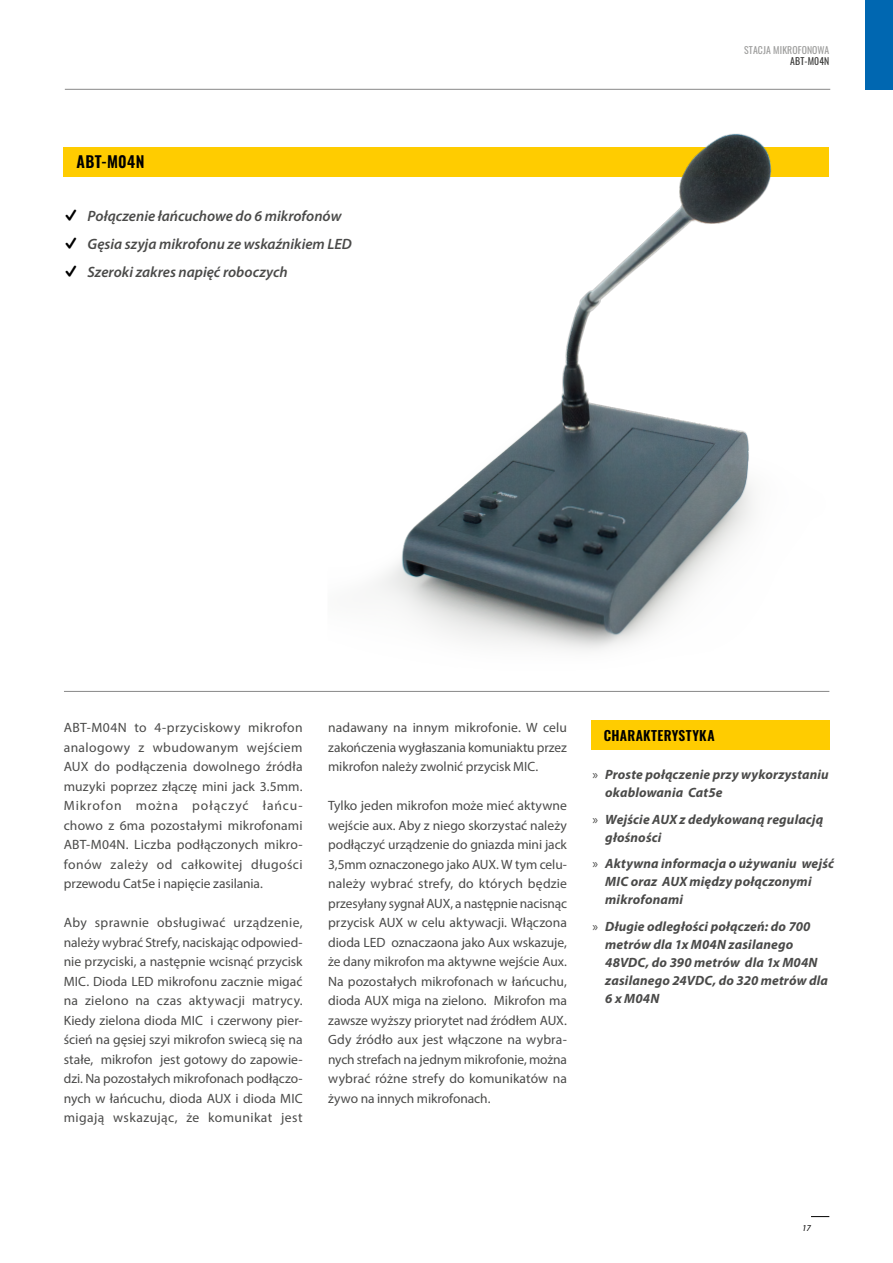
<style>
.page{position:relative;width:893px;height:1263px;background:#fff}
.page>*{position:absolute;margin:0;border:0;box-sizing:border-box;transform-origin:0 0}
.t1{font:600 15.75px "Oswald";letter-spacing:.025em;color:#000}
.t2{font:italic 600 15px/28px "Myriad Pro";color:#4a4a49}
.t3{font:13.5px/19.5px "Myriad Pro";color:#4a4a49;text-align:justify}
.t4{font:italic 700 13.5px/18px "Myriad Pro";letter-spacing:.01em;color:#4a4a49}
.t5{font:600 13.5px "Oswald";letter-spacing:.025em;color:#000}
.t6{font:9.75px "Oswald";letter-spacing:.01em;color:#9d9d9c}
.t7{font:9.75px "Oswald";letter-spacing:.01em;color:#3c3c3b}
.t8{font:italic 9px "Myriad Pro";color:#000}
.s1{font-family:"Entypo";font-weight:400;font-style:normal;font-size:31.5px;color:#000}
.s2{font-weight:400;font-style:normal}
</style>
<div class="page">
<svg style="left:811px;top:1216px;width:18px;height:1px"></svg>
<hr style="left:65px;top:89px;width:765px;height:1px;background:#878787">
<div style="left:64px;top:147px;width:765px;height:29px;background:#fc0"></div>
<img style="left:327px;top:133px;width:503px;height:559px">
<div style="left:591px;top:720px;width:238px;height:29px;background:#fc0"></div>
<hr style="left:64px;top:691px;width:765px;height:1px;background:#878787">
<div style="left:865px;top:0;width:28px;height:89px;background:#0067b1"></div>
<p class="t1" style="left:77px;top:154px;width:69px">ABT-M04N</p>
<p class="t2" style="left:64px;top:201px;width:289px"><span class="s1">W</span> Połączenie łańcuchowe do 6 mikrofonów<br><span class="s1">W</span> Gęsia szyja mikrofonu ze wskaźnikiem LED<br><span class="s1">W</span> Szeroki zakres napięć roboczych</p>
<p class="t6" style="left:744px;top:41px;width:87px">STACJA MIKROFONOWA</p>
<p class="t7" style="left:790px;top:53px;width:41px">ABT-M04N</p>
<p class="t3" style="left:64px;top:718px;width:240px">ABT-M04N to 4-przyciskowy mikrofon analogowy z wbudowanym wejściem AUX do podłączenia dowolnego źródła muzyki poprzez złączę mini jack 3.5mm.<br>Mikrofon można połączyć łańcu&shy;chowo z 6ma pozostałymi mikrofonami ABT-M04N. Liczba podłączonych mikro&shy;fonów zależy od całkowitej długości przewodu Cat5e i napięcie zasilania.</p>
<p class="t3" style="left:64px;top:913px;width:240px">Aby sprawnie obsługiwać urządzenie, należy wybrać Strefy, naciskając odpowied&shy;nie przyciski, a następnie wcisnąć przycisk MIC. Dioda LED mikrofonu zacznie migać na zielono na czas aktywacji matrycy.<br>Kiedy zielona dioda MIC i czerwony pier&shy;ścień na gęsiej szyi mikrofon swiecą się na stałe, mikrofon jest gotowy do zapowie&shy;dzi. Na pozostałych mikrofonach podłączo&shy;nych w łańcuchu, dioda AUX i dioda MIC migają wskazując, że komunikat jest</p>
<p class="t3" style="left:328px;top:718px;width:240px">nadawany na innym mikrofonie. W celu zakończenia wygłaszania komuniaktu przez mikrofon należy zwolnić przycisk MIC.</p>
<p class="t3" style="left:328px;top:796px;width:240px">Tylko jeden mikrofon może mieć aktywne wejście aux. Aby z niego skorzystać należy podłączyć urządzenie do gniazda mini jack 3,5mm oznaczonego jako AUX. W tym celu&shy;należy wybrać strefy, do których będzie przesyłany sygnał AUX, a następnie nacisnąc przycisk AUX w celu aktywacji. Włączona dioda LED oznaczaona jako Aux wskazuje, że dany mikrofon ma aktywne wejście Aux.<br>Na pozostałych mikrofonach w łańcuchu, dioda AUX miga na zielono. Mikrofon ma zawsze wyższy priorytet nad źródłem AUX.<br>Gdy źródło aux jest włączone na wybra&shy;nych strefach na jednym mikrofonie, można wybrać różne strefy do komunikatów na żywo na innych mikrofonach.</p>
<p class="t5" style="left:604px;top:728px;width:112px">CHARAKTERYSTYKA</p>
<p class="t4" style="left:605px;top:765px;width:225px;text-indent:-13px"><span class="s2">»</span> Proste połączenie przy wykorzystaniu okablowania Cat5e</p>
<p class="t4" style="left:605px;top:810px;width:220px;text-indent:-13px"><span class="s2">»</span> Wejście AUX z dedykowaną regulacją głośności</p>
<p class="t4" style="left:605px;top:854px;width:230px;text-indent:-13px"><span class="s2">»</span> Aktywna informacja o używaniu wejść<br>MIC oraz AUX między połączonymi mikrofonami</p>
<p class="t4" style="left:605px;top:917px;width:224px;text-indent:-13px"><span class="s2">»</span> Długie odległości połączeń: do 700 metrów dla 1x M04N zasilanego<br>48VDC, do 390 metrów dla 1x M04N zasilanego 24VDC, do 320 metrów dla<br>6 x M04N</p>
<p class="t8" style="left:802px;top:1223px;width:10px">17</p>
</div>
